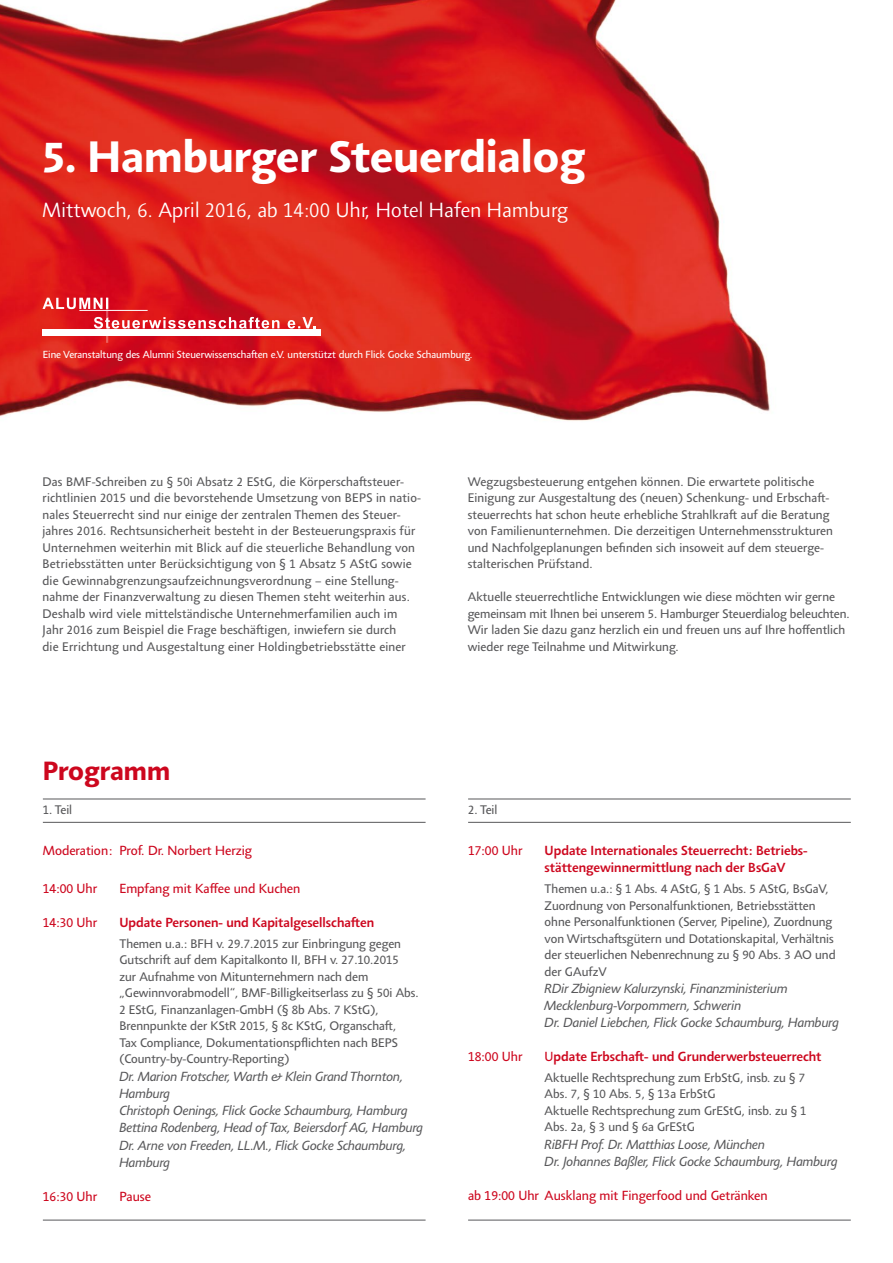
<style>
.page{position:relative;width:893px;height:1263px;background:#fff}
.page>*{position:absolute;margin:0;border:0;box-sizing:border-box;transform-origin:0 0}
.t1{font:700 45px "Agilita LT Pro";color:#fff}
.t2{font:700 27px "Agilita LT Pro";color:#cd071e}
.t3{font:300 21px "Agilita LT Pro";color:#fff}
.t4{font:italic 13.5px/17.2px "Agilita LT Pro";letter-spacing:-.015em;color:#58585a}
.t5{font:500 13.5px/17.2px "Agilita LT Pro";color:#cd071e}
.t6{font:13.5px "Agilita LT Pro";color:#cd071e}
.t7{font:12.75px/16.5px "Agilita LT Pro";letter-spacing:.005em;color:#58585a}
.t8{font:10.5px "Agilita LT Pro";color:#fff}
.s1{font-weight:400}
</style>
<div class="page">
<img style="left:0;top:0;width:770px;height:421px">
<hr style="left:43px;top:799px;width:383px;height:1px;background:#58585a">
<hr style="left:43px;top:822px;width:383px;height:1px;background:#58585a">
<hr style="left:468px;top:1220px;width:383px;height:1px;background:#58585a">
<hr style="left:43px;top:1220px;width:383px;height:1px;background:#58585a">
<hr style="left:468px;top:799px;width:383px;height:1px;background:#58585a">
<hr style="left:468px;top:822px;width:383px;height:1px;background:#58585a">
<div style="left:43px;top:329px;width:278px;height:7px;background:#fff"></div>
<svg style="left:106px;top:336px;width:2px;height:7px"></svg>
<hr style="left:106px;top:298px;width:2px;height:31px;background:#fff">
<hr style="left:79px;top:310px;width:69px;height:1px;background:#fff">
<svg style="left:43px;top:298px;width:63px;height:11px"></svg>
<svg style="left:94px;top:317px;width:222px;height:12px"></svg>
<h1 class="t1" style="left:43px;top:124px;width:544px">5. Hamburger Steuerdialog</h1>
<h3 class="t3" style="left:43px;top:196px;width:527px">Mittwoch, 6. April 2016, ab 14:00 Uhr, Hotel Hafen Hamburg</h3>
<p class="t8" style="left:43px;top:347px;width:431px">Eine Veranstaltung des Alumni Steuerwissenschaften e.V. unterstützt durch Flick Gocke Schaumburg.</p>
<p class="t7" style="left:43px;top:473px;width:380px">Das BMF-Schreiben zu § 50i Absatz 2 EStG, die Körperschaftsteuer&shy;richtlinien 2015 und die bevorstehende Umsetzung von BEPS in natio&shy;nales Steuerrecht sind nur einige der zentralen Themen des Steuer&shy;jahres 2016. Rechtsunsicherheit besteht in der Besteuerungspraxis für Unternehmen weiterhin mit Blick auf die steuerliche Behandlung von Betriebsstätten unter Berücksichtigung von § 1 Absatz 5 AStG sowie die Gewinnabgrenzungsaufzeichnungsverordnung – eine Stellung&shy;nahme der Finanzverwaltung zu diesen Themen steht weiterhin aus.<br>Deshalb wird viele mittelständische Unternehmerfamilien auch im Jahr 2016 zum Beispiel die Frage beschäftigen, inwiefern sie durch<br>die Errichtung und Ausgestaltung einer Holdingbetriebsstätte einer</p>
<p class="t7" style="left:468px;top:473px;width:367px">Wegzugsbesteuerung entgehen können. Die erwartete politische Einigung zur Ausgestaltung des (neuen) Schenkung- und Erbschaft&shy;steuerrechts hat schon heute erhebliche Strahlkraft auf die Beratung von Familienunternehmen. Die derzeitigen Unternehmensstrukturen und Nachfolgeplanungen befinden sich insoweit auf dem steuerge&shy;stalterischen Prüfstand.</p>
<p class="t7" style="left:468px;top:589px;width:383px">Aktuelle steuerrechtliche Entwicklungen wie diese möchten wir gerne gemeinsam mit Ihnen bei unserem 5. Hamburger Steuerdialog beleuchten.<br>Wir laden Sie dazu ganz herzlich ein und freuen uns auf Ihre hoffentlich wieder rege Teilnahme und Mitwirkung.</p>
<h2 class="t2" style="left:43px;top:751px;width:129px">Programm</h2>
<p class="t7" style="left:43px;top:802px;width:31px">1. Teil</p>
<p class="t7" style="left:468px;top:802px;width:31px">2. Teil</p>
<p class="t6" style="left:43px;top:841px;width:211px">Moderation: Prof. Dr. Norbert Herzig</p>
<p class="t6" style="left:43px;top:879px;width:56px">14:00 Uhr</p>
<p class="t6" style="left:119px;top:879px;width:182px">Empfang mit Kaffee und Kuchen</p>
<p class="t6" style="left:43px;top:913px;width:56px">14:30 Uhr</p>
<p class="t5" style="left:119px;top:914px;width:256px">Update Personen- und Kapitalgesellschaften</p>
<p class="t7" style="left:119px;top:935px;width:301px">Themen u.a.: BFH v. 29.7.2015 zur Einbringung gegen Gutschrift auf dem Kapitalkonto II, BFH v. 27.10.2015 zur Aufnahme von Mitunternehmern nach dem „Gewinnvorabmodell“, BMF-Billigkeitserlass zu § 50i Abs.<br>2 EStG, Finanzanlagen-GmbH (§ 8b Abs. 7 KStG), Brennpunkte der KStR 2015, § 8c KStG, Organschaft,<br>Tax Compliance, Dokumentationspflichten nach BEPS (Country-by-Country-Reporting)</p>
<p class="t4" style="left:119px;top:1067px;width:305px">Dr. Marion Frotscher, Warth &amp; Klein Grand Thornton, Hamburg<br>Christoph Oenings, Flick Gocke Schaumburg, Hamburg Bettina Rodenberg, Head of Tax, Beiersdorf AG, Hamburg Dr. Arne von Freeden, LL.M., Flick Gocke Schaumburg, Hamburg</p>
<p class="t6" style="left:43px;top:1186px;width:56px">16:30 Uhr</p>
<p class="t6" style="left:119px;top:1186px;width:33px">Pause</p>
<p class="t6" style="left:468px;top:841px;width:56px">17:00 Uhr</p>
<p class="t5" style="left:545px;top:842px;width:264px">Update Internationales Steuerrecht: Betriebs&shy;stättengewinnermittlung nach der BsGaV</p>
<p class="t7" style="left:545px;top:881px;width:292px">Themen u.a.: § 1 Abs. 4 AStG, § 1 Abs. 5 AStG, BsGaV, Zuordnung von Personalfunktionen, Betriebsstätten ohne Personalfunktionen (Server, Pipeline), Zuordnung von Wirtschaftsgütern und Dotationskapital, Verhältnis der steuerlichen Nebenrechnung zu § 90 Abs. 3 AO und der GAufzV</p>
<p class="t4" style="left:545px;top:980px;width:296px">RDir Zbigniew Kalurzynski, Finanzministerium<br>Mecklenburg-Vorpommern, Schwerin<br>Dr. Daniel Liebchen, Flick Gocke Schaumburg, Hamburg</p>
<p class="t6" style="left:468px;top:1047px;width:56px">18:00 Uhr</p>
<p class="t5" style="left:545px;top:1048px;width:278px"><span class="s1">U</span>pdate Erbschaft- und Grunderwerbsteuerrecht</p>
<p class="t7" style="left:545px;top:1069px;width:263px">Aktuelle Rechtsprechung zum ErbStG, insb. zu § 7<br>Abs. 7, § 10 Abs. 5, § 13a ErbStG<br>Aktuelle Rechtsprechung zum GrEStG, insb. zu § 1<br>Abs. 2a, § 3 und § 6a GrEStG</p>
<p class="t4" style="left:545px;top:1135px;width:295px">RiBFH Prof. Dr. Matthias Loose, München<br>Dr. Johannes Baßler, Flick Gocke Schaumburg, Hamburg</p>
<p class="t6" style="left:468px;top:1186px;width:301px">ab 19:00 Uhr Ausklang mit Fingerfood und Getränken</p>
</div>
